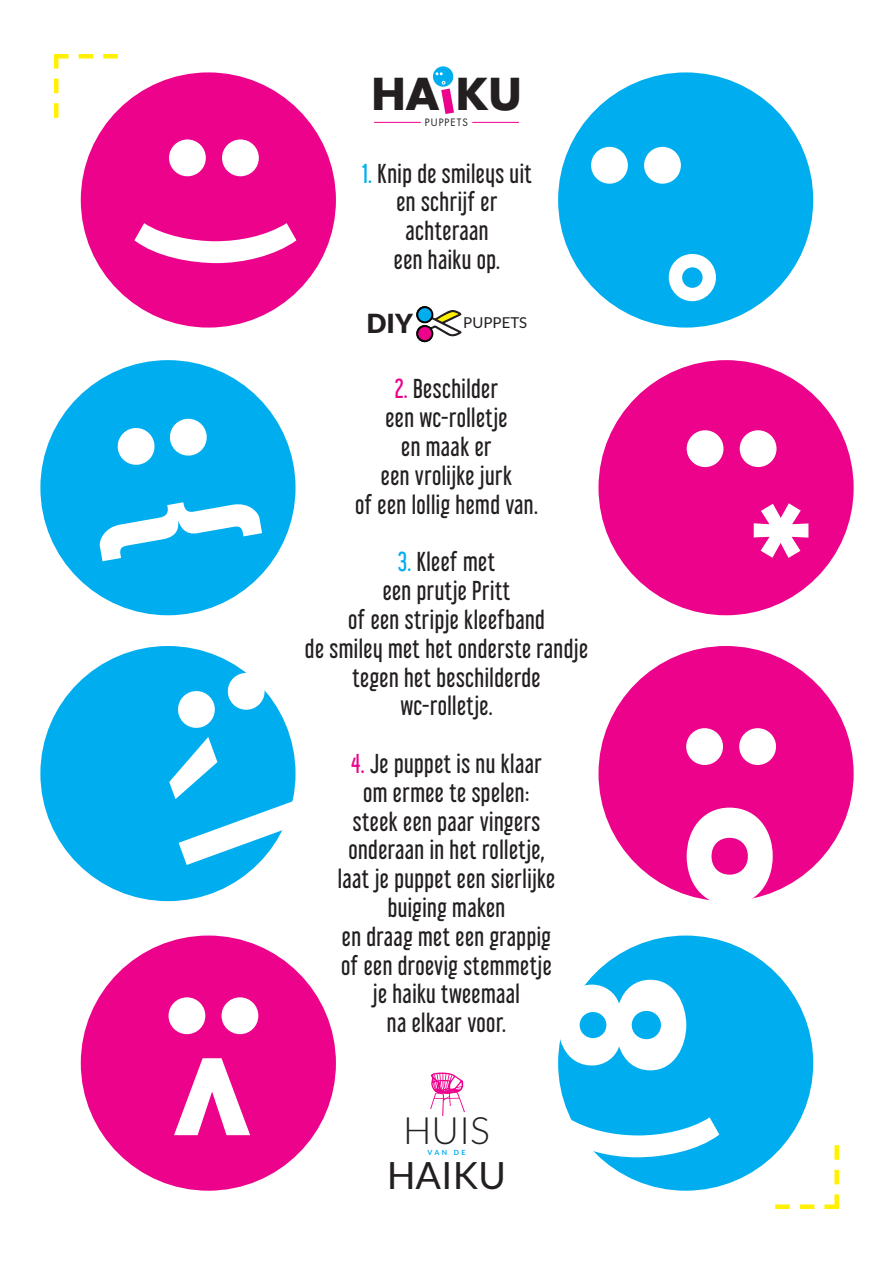
<style>
.page{position:relative;width:893px;height:1263px;background:#fff}
.page>*{position:absolute;margin:0;border:0;box-sizing:border-box;transform-origin:0 0}
.t1{font:700 42.75px "Futura";color:#231f20}
.t2{font:37.65px "Lato";color:#231f20}
.t3{font:300 37.65px "Lato";color:#231f20}
.t4{font:900 26.4px "Lato";color:#231f20}
.t5{font:24px/28.8px "Libel Suit Rg";letter-spacing:.02em;color:#231f20;text-align:center}
.t6{font:15px "Lato";color:#231f20}
.t7{font:9.9px "Futura";letter-spacing:.1em;color:#231f20}
.t8{font:700 7.05px "Lato";color:#00aeef}
.s1{color:#00aeef}
.s2{color:#ed028c}
</style>
<div class="page">
<svg style="left:430px;top:1072px;width:35px;height:44px"></svg>
<svg style="left:416px;top:306px;width:46px;height:37px"></svg>
<div style="left:417px;top:307px;width:15px;height:15px;background:#00aeef;border-radius:50%"></div>
<div style="left:416px;top:306px;width:17px;height:17px;border:2px solid #000;border-radius:50%"></div>
<div style="left:417px;top:326px;width:15px;height:15px;background:#ed028c;border-radius:50%"></div>
<div style="left:416px;top:325px;width:17px;height:17px;border:2px solid #000;border-radius:50%"></div>
<svg style="left:775px;top:1145px;width:64px;height:64px"></svg>
<svg style="left:54px;top:54px;width:64px;height:64px"></svg>
<hr style="left:374px;top:122px;width:47px;height:1px;background:#ed028c">
<hr style="left:472px;top:122px;width:47px;height:1px;background:#ed028c">
<div style="left:433px;top:66px;width:20px;height:21px;background:#00aeef;border-radius:50%"></div>
<div style="left:81px;top:72px;width:255px;height:256px;background:#ed028c;border-radius:50%"></div>
<svg style="left:134px;top:139px;width:162px;height:124px"></svg>
<div style="left:558px;top:72px;width:255px;height:256px;background:#00aeef;border-radius:50%"></div>
<svg style="left:591px;top:147px;width:125px;height:154px"></svg>
<div style="left:40px;top:360px;width:256px;height:255px;background:#00aeef;border-radius:50%"></div>
<svg style="left:99px;top:418px;width:163px;height:143px"></svg>
<div style="left:598px;top:360px;width:256px;height:255px;background:#ed028c;border-radius:50%"></div>
<svg style="left:687px;top:430px;width:121px;height:128px"></svg>
<div style="left:40px;top:646px;width:256px;height:255px;background:#00aeef;border-radius:50%"></div>
<svg style="left:169px;top:671px;width:127px;height:194px"></svg>
<div style="left:598px;top:646px;width:256px;height:255px;background:#ed028c;border-radius:50%"></div>
<svg style="left:686px;top:728px;width:90px;height:173px"></svg>
<div style="left:81px;top:935px;width:255px;height:256px;background:#ed028c;border-radius:50%"></div>
<svg style="left:169px;top:997px;width:89px;height:138px"></svg>
<div style="left:558px;top:935px;width:255px;height:256px;background:#00aeef;border-radius:50%"></div>
<svg style="left:558px;top:980px;width:161px;height:177px"></svg>
<svg style="left:436px;top:72px;width:18px;height:15px"></svg>
<h1 class="t1" style="left:371px;top:64px;width:152px">HA KU</h1>
<p class="t7" style="left:425px;top:116px;width:45px">PUPPETS</p>
<p class="t5" style="left:362px;top:156px;width:171px"><span class="s1">1.</span> Knip de smileys uit en schrijf er achteraan<br>een haiku op.</p>
<p class="t4" style="left:367px;top:308px;width:47px">DIY</p>
<p class="t6" style="left:463px;top:315px;width:65px">PUPPETS</p>
<p class="t5" style="left:355px;top:372px;width:184px"><span class="s2">2.</span> Beschilder<br>een wc-rolletje<br>en maak er<br>een vrolijke jurk<br>of een lollig hemd van.</p>
<p class="t5" style="left:305px;top:545px;width:285px"><span class="s1">3.</span> Kleef met<br>een prutje Pritt<br>of een stripje kleefband<br>de smiley met het onderste randje tegen het beschilderde wc-rolletje.</p>
<p class="t5" style="left:338px;top:746px;width:219px"><span class="s2">4.</span> Je puppet is nu klaar om ermee te spelen: steek een paar vingers onderaan in het rolletje, laat je puppet een sierlijke buiging maken<br>en draag met een grappig of een droevig stemmetje je haiku tweemaal<br>na elkaar voor.</p>
<h2 class="t3" style="left:403px;top:1111px;width:88px">HUIS</h2>
<h2 class="t2" style="left:387px;top:1155px;width:120px">HAIKU</h2>
<p class="t8" style="left:427px;top:1149px;width:40px">VAN DE</p>
</div>
